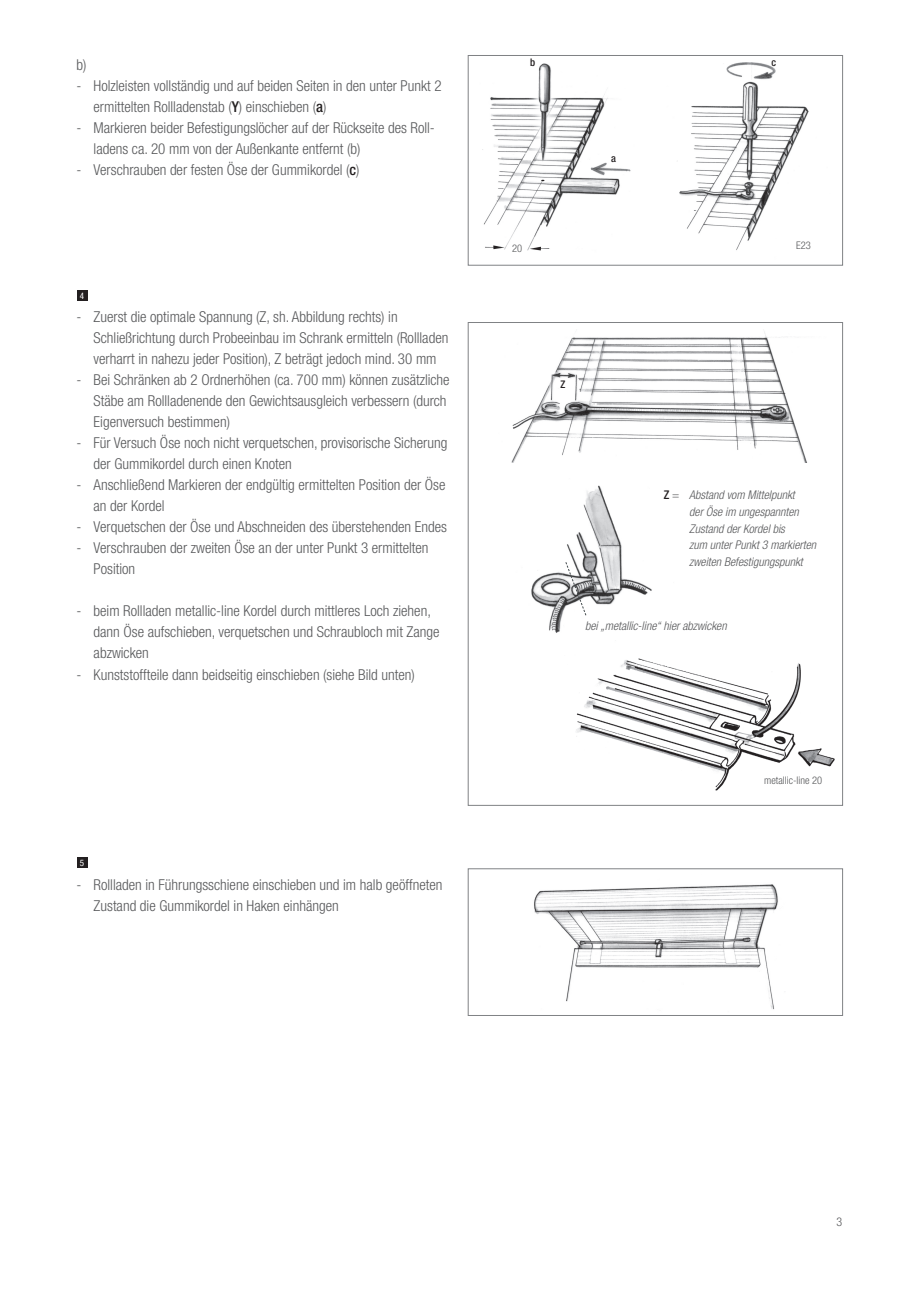
<style>
.page{position:relative;width:919px;height:1289px;background:#fff}
.page>*{position:absolute;margin:0;border:0;box-sizing:border-box;transform-origin:0 0}
.t1{font:300 condensed 15px/21px "Helvetica Neue LT Com";color:#57585a}
.t2{font:italic 300 condensed 12px/16.8px "Helvetica Neue LT Com";color:#57585a}
.t3{font:300 condensed 12px "Helvetica Neue LT Com";color:#57585a}
.t4{font:300 condensed 10.5px "Helvetica Neue LT Com";color:#57585a}
.t5{font:500 condensed 10.5px "Helvetica Neue LT Com";color:#231f20}
.t6{font:condensed 9px "Helvetica Neue LT Com";color:#fff}
.s1{font-weight:500;color:#231f20}
.s2{font-weight:500;font-style:normal;color:#231f20}
.s3{font-style:normal}
</style>
<div class="page">
<div style="left:77px;top:290px;width:10px;height:11px;background:#231f20"></div>
<div style="left:77px;top:856px;width:10px;height:11px;background:#231f20"></div>
<img style="left:534px;top:884px;width:244px;height:126px">
<div style="left:468px;top:868px;width:374px;height:147px;border:1px solid #808285"></div>
<img style="left:511px;top:331px;width:296px;height:132px">
<img style="left:531px;top:485px;width:121px;height:148px">
<img style="left:576px;top:658px;width:259px;height:133px">
<svg style="left:565px;top:561px;width:22px;height:55px"></svg>
<img style="left:679px;top:62px;width:130px;height:188px">
<img style="left:477px;top:63px;width:163px;height:203px">
<div style="left:468px;top:55px;width:374px;height:210px;border:1px solid #808285"></div>
<p class="t1" style="left:77px;top:54px;width:11px">b)</p>
<p class="t1" style="left:94px;top:75px;width:349px;text-indent:-17px">- Holzleisten vollständig und auf beiden Seiten in den unter Punkt 2 ermittelten Rollladenstab (<span class="s1">Y</span>) einschieben (<span class="s1">a</span>)</p>
<p class="t1" style="left:94px;top:117px;width:343px;text-indent:-17px">- Markieren beider Befestigungslöcher auf der Rückseite des Roll&shy;ladens ca. 20 mm von der Außenkante entfernt (b)</p>
<p class="t1" style="left:77px;top:159px;width:284px">- Verschrauben der festen Öse der Gummikordel (<span class="s1">c</span>)</p>
<p class="t6" style="left:80px;top:290px;width:6px">4</p>
<p class="t1" style="left:94px;top:306px;width:356px;text-indent:-17px">- Zuerst die optimale Spannung (Z, sh. Abbildung rechts) in<br>Schließrichtung durch Probeeinbau im Schrank ermitteln (Rollladen verharrt in nahezu jeder Position), Z beträgt jedoch mind. 30 mm</p>
<p class="t1" style="left:94px;top:369px;width:357px;text-indent:-17px">- Bei Schränken ab 2 Ordnerhöhen (ca. 700 mm) können zusätzliche<br>Stäbe am Rollladenende den Gewichtsausgleich verbessern (durch<br>Eigenversuch bestimmen)</p>
<p class="t1" style="left:94px;top:432px;width:355px;text-indent:-17px">- Für Versuch Öse noch nicht verquetschen, provisorische Sicherung der Gummikordel durch einen Knoten</p>
<p class="t1" style="left:94px;top:474px;width:353px;text-indent:-17px">- Anschließend Markieren der endgültig ermittelten Position der Öse an der Kordel</p>
<p class="t1" style="left:77px;top:516px;width:372px">- Verquetschen der Öse und Abschneiden des überstehenden Endes</p>
<p class="t1" style="left:94px;top:537px;width:336px;text-indent:-17px">- Verschrauben der zweiten Öse an der unter Punkt 3 ermittelten<br>Position</p>
<p class="t1" style="left:94px;top:600px;width:347px;text-indent:-17px">- beim Rollladen metallic-line Kordel durch mittleres Loch ziehen, dann Öse aufschieben, verquetschen und Schraubloch mit Zange abzwicken</p>
<p class="t1" style="left:77px;top:663px;width:340px">- Kunststoffteile dann beidseitig einschieben (siehe Bild unten)</p>
<p class="t6" style="left:80px;top:857px;width:6px">5</p>
<p class="t1" style="left:94px;top:873px;width:350px;text-indent:-17px">- Rollladen in Führungsschiene einschieben und im halb geöffneten<br>Zustand die Gummikordel in Haken einhängen</p>
<p class="t5" style="left:530px;top:56px;width:7px">b</p>
<p class="t4" style="left:512px;top:242px;width:12px">20</p>
<p class="t5" style="left:611px;top:151px;width:6px">a</p>
<p class="t5" style="left:771px;top:56px;width:6px">c</p>
<p class="t4" style="left:796px;top:240px;width:16px">E23</p>
<p class="t5" style="left:560px;top:378px;width:6px">Z</p>
<p class="t2" style="left:689px;top:486px;width:128px;text-indent:-26px"><span class="s2">Z</span> <span class="s3">=</span> Abstand vom Mittelpunkt<br>der Öse im ungespannten<br>Zustand der Kordel bis<br>zum unter Punkt 3 markierten zweiten Befestigungspunkt</p>
<p class="t2" style="left:585px;top:617px;width:143px">bei „metallic-line“ hier abzwicken</p>
<p class="t4" style="left:764px;top:774px;width:59px">metallic-line 20</p>
<p class="t3" style="left:836px;top:1214px;width:7px">3</p>
</div>
